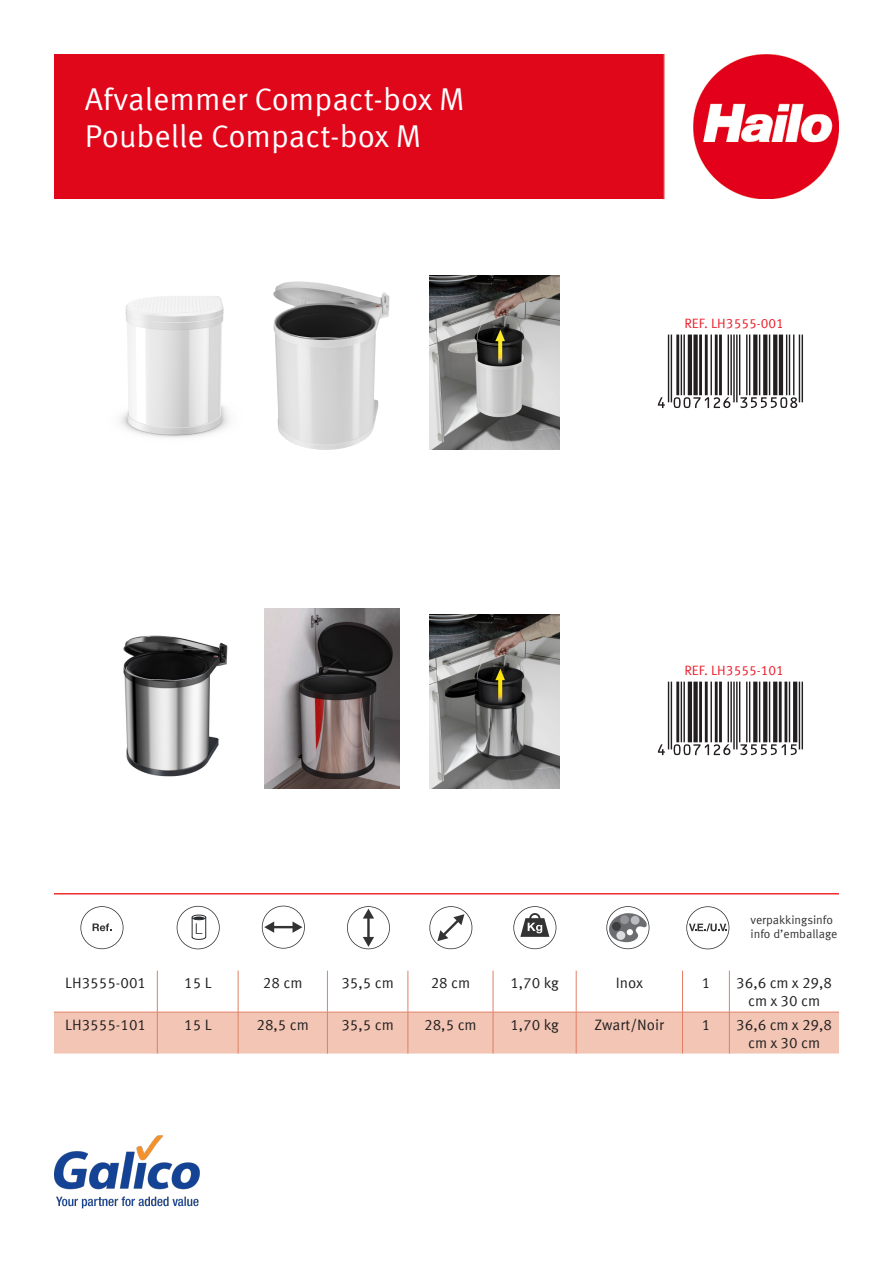
<style>
.page{position:relative;width:893px;height:1263px;background:#fff}
.page>*{position:absolute;margin:0;border:0;box-sizing:border-box;transform-origin:0 0}
.t1{font:31.5px "Meta Offc Norm";color:#fff}
.t2{font:15px/18px "Meta Offc Norm";color:#231f20;text-align:center}
.t3{font:13.5px "Meta Offc Norm";color:#ea1c29}
.t4{font:12px "Meta Offc Norm";color:#333}
</style>
<div class="page">
<div style="left:54px;top:54px;width:609px;height:144px;background:#e1071b"></div>
<img style="left:694px;top:54px;width:145px;height:144px">
<hr style="left:54px;top:893px;width:785px;height:1px;background:#ee2d2d">
<img style="left:54px;top:1135px;width:145px;height:74px">
<hr style="left:663px;top:54px;width:1px;height:145px;background:#ee2d2d">
<svg style="left:658px;top:335px;width:145px;height:73px"></svg>
<svg style="left:658px;top:682px;width:145px;height:73px"></svg>
<img style="left:120px;top:296px;width:110px;height:142px">
<img style="left:273px;top:281px;width:116px;height:169px">
<img style="left:429px;top:276px;width:131px;height:174px">
<img style="left:265px;top:609px;width:134px;height:180px">
<img style="left:429px;top:614px;width:131px;height:175px">
<img style="left:123px;top:635px;width:105px;height:142px">
<svg style="left:80px;top:906px;width:43px;height:43px"></svg>
<svg style="left:262px;top:906px;width:43px;height:43px"></svg>
<svg style="left:347px;top:906px;width:43px;height:43px"></svg>
<svg style="left:429px;top:906px;width:44px;height:44px"></svg>
<svg style="left:686px;top:906px;width:43px;height:43px"></svg>
<div style="left:54px;top:1013px;width:785px;height:40px;background:#f2c5b4"></div>
<hr style="left:157px;top:971px;width:1px;height:41px;background:#e18066">
<hr style="left:238px;top:971px;width:1px;height:41px;background:#e18066">
<hr style="left:327px;top:971px;width:1px;height:41px;background:#e18066">
<hr style="left:408px;top:971px;width:1px;height:41px;background:#e18066">
<hr style="left:493px;top:971px;width:1px;height:41px;background:#e18066">
<hr style="left:576px;top:971px;width:1px;height:41px;background:#e18066">
<hr style="left:682px;top:971px;width:1px;height:41px;background:#e18066">
<hr style="left:729px;top:971px;width:1px;height:41px;background:#e18066">
<hr style="left:54px;top:1012px;width:103px;height:1px;background:#e18066">
<hr style="left:157px;top:1012px;width:81px;height:1px;background:#e18066">
<hr style="left:157px;top:1012px;width:1px;height:41px;background:#e18066">
<hr style="left:238px;top:1012px;width:89px;height:1px;background:#e18066">
<hr style="left:238px;top:1012px;width:1px;height:41px;background:#e18066">
<hr style="left:327px;top:1012px;width:81px;height:1px;background:#e18066">
<hr style="left:327px;top:1012px;width:1px;height:41px;background:#e18066">
<hr style="left:408px;top:1012px;width:85px;height:1px;background:#e18066">
<hr style="left:408px;top:1012px;width:1px;height:41px;background:#e18066">
<hr style="left:493px;top:1012px;width:83px;height:1px;background:#e18066">
<hr style="left:493px;top:1012px;width:1px;height:41px;background:#e18066">
<hr style="left:576px;top:1012px;width:106px;height:1px;background:#e18066">
<hr style="left:576px;top:1012px;width:1px;height:41px;background:#e18066">
<hr style="left:682px;top:1012px;width:47px;height:1px;background:#e18066">
<hr style="left:682px;top:1012px;width:1px;height:41px;background:#e18066">
<hr style="left:729px;top:1012px;width:110px;height:1px;background:#e18066">
<hr style="left:729px;top:1012px;width:1px;height:41px;background:#e18066">
<svg style="left:513px;top:906px;width:43px;height:43px"></svg>
<svg style="left:606px;top:906px;width:43px;height:43px"></svg>
<svg style="left:177px;top:906px;width:43px;height:43px"></svg>
<p class="t1" style="left:85px;top:80px;width:381px">Afvalemmer Compact-box M</p>
<p class="t1" style="left:85px;top:118px;width:338px">Poubelle Compact-box M</p>
<p class="t3" style="left:684px;top:315px;width:101px">REF. LH3555-001</p>
<p class="t3" style="left:684px;top:662px;width:101px">REF. LH3555-101</p>
<p class="t4" style="left:750px;top:912px;width:84px">verpakkingsinfo</p>
<p class="t4" style="left:750px;top:927px;width:88px">info d’emballage</p>
<p class="t2" style="left:65px;top:974px;width:82px">LH3555-001</p>
<p class="t2" style="left:184px;top:974px;width:29px">15 L</p>
<p class="t2" style="left:263px;top:974px;width:41px">28 cm</p>
<p class="t2" style="left:341px;top:974px;width:54px">35,5 cm</p>
<p class="t2" style="left:431px;top:974px;width:41px">28 cm</p>
<p class="t2" style="left:510px;top:974px;width:50px">1,70 kg</p>
<p class="t2" style="left:616px;top:974px;width:29px">Inox</p>
<p class="t2" style="left:702px;top:974px;width:10px">1</p>
<p class="t2" style="left:736px;top:974px;width:97px">36,6 cm x 29,8 cm x 30 cm</p>
<p class="t2" style="left:65px;top:1016px;width:82px">LH3555-101</p>
<p class="t2" style="left:184px;top:1016px;width:29px">15 L</p>
<p class="t2" style="left:256px;top:1016px;width:54px">28,5 cm</p>
<p class="t2" style="left:341px;top:1016px;width:54px">35,5 cm</p>
<p class="t2" style="left:424px;top:1016px;width:54px">28,5 cm</p>
<p class="t2" style="left:510px;top:1016px;width:50px">1,70 kg</p>
<p class="t2" style="left:595px;top:1016px;width:71px">Zwart/Noir</p>
<p class="t2" style="left:702px;top:1016px;width:10px">1</p>
<p class="t2" style="left:736px;top:1016px;width:97px">36,6 cm x 29,8 cm x 30 cm</p>
</div>
